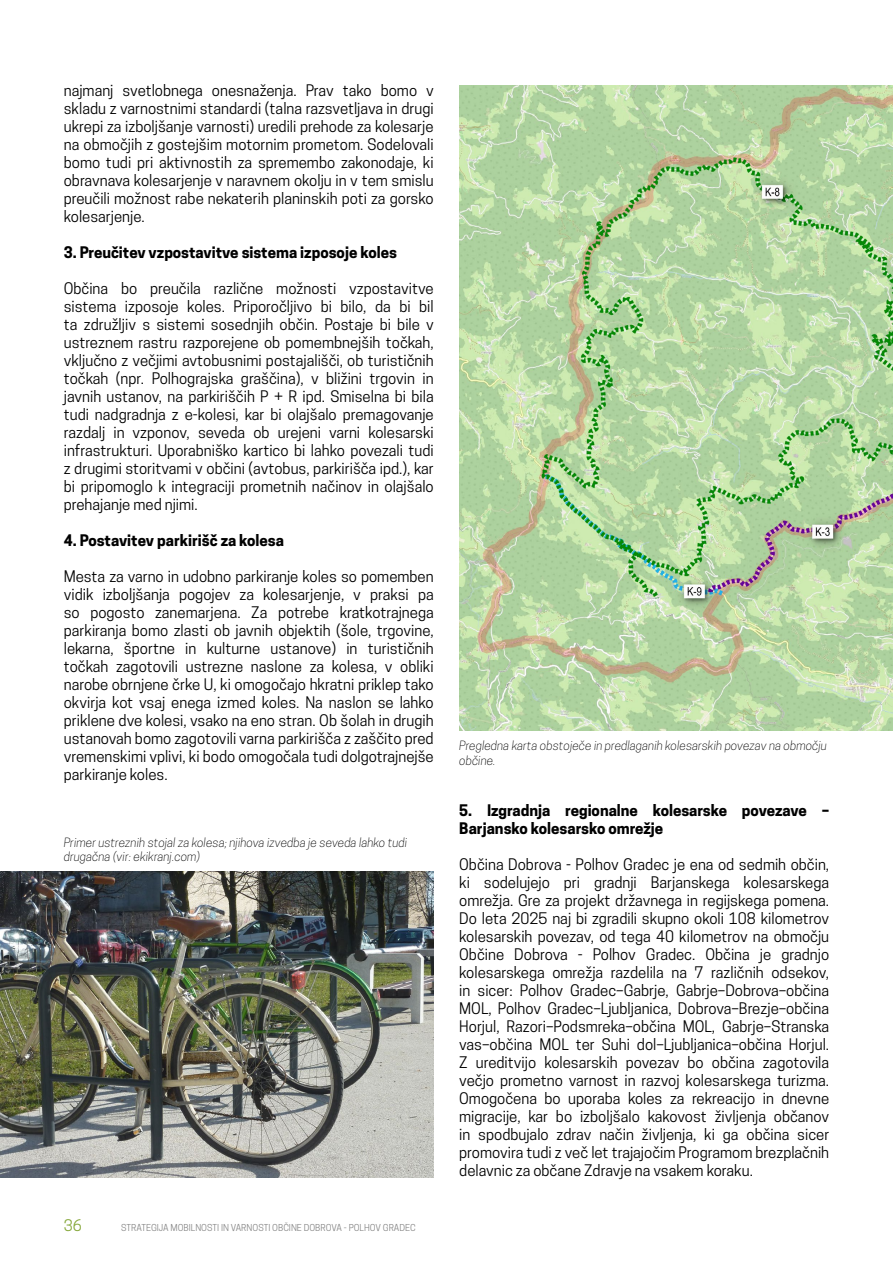
<style>
.page{position:relative;width:893px;height:1263px;background:#fff}
.page>*{position:absolute;margin:0;border:0;box-sizing:border-box;transform-origin:0 0}
.t1{font:15px/18px "Cooper Hewitt";color:#000;text-align:justify}
.t2{font:700 15px/18px "Cooper Hewitt";color:#000}
.t3{font:15px "Cooper Hewitt";color:#85a739}
.t4{font:italic 300 12px/14.4px "Cooper Hewitt";color:#000}
.t5{font:9px "Cooper Hewitt";color:#878787}
</style>
<div class="page">
<img style="left:0;top:872px;width:434px;height:306px">
<img style="left:459px;top:85px;width:434px;height:645px">
<p class="t1" style="left:64px;top:82px;width:371px">najmanj svetlobnega onesnaženja. Prav tako bomo v skladu z varnostnimi standardi (talna razsvetljava in drugi ukrepi za izboljšanje varnosti) uredili prehode za kolesarje na območjih z gostejšim motornim prometom. Sodelovali bomo tudi pri aktivnostih za spremembo zakonodaje, ki obravnava kolesarjenje v naravnem okolju in v tem smislu preučili možnost rabe nekaterih planinskih poti za gorsko kolesarjenje.</p>
<p class="t2" style="left:64px;top:244px;width:335px">3. Preučitev vzpostavitve sistema izposoje koles</p>
<p class="t1" style="left:64px;top:280px;width:372px">Občina bo preučila različne možnosti vzpostavitve sistema izposoje koles. Priporočljivo bi bilo, da bi bil ta združljiv s sistemi sosednjih občin. Postaje bi bile v ustreznem rastru razporejene ob pomembnejših točkah, vključno z večjimi avtobusnimi postajališči, ob turističnih točkah (npr. Polhograjska graščina), v bližini trgovin in javnih ustanov, na parkiriščih P + R ipd. Smiselna bi bila tudi nadgradnja z e-kolesi, kar bi olajšalo premagovanje razdalj in vzponov, seveda ob urejeni varni kolesarski infrastrukturi. Uporabniško kartico bi lahko povezali tudi z drugimi storitvami v občini (avtobus, parkirišča ipd.), kar bi pripomoglo k integraciji prometnih načinov in olajšalo prehajanje med njimi.</p>
<p class="t2" style="left:64px;top:532px;width:222px">4. Postavitev parkirišč za kolesa</p>
<p class="t1" style="left:64px;top:568px;width:371px">Mesta za varno in udobno parkiranje koles so pomemben vidik izboljšanja pogojev za kolesarjenje, v praksi pa so pogosto zanemarjena. Za potrebe kratkotrajnega parkiranja bomo zlasti ob javnih objektih (šole, trgovine, lekarna, športne in kulturne ustanove) in turističnih točkah zagotovili ustrezne naslone za kolesa, v obliki narobe obrnjene črke U, ki omogočajo hkratni priklep tako okvirja kot vsaj enega izmed koles. Na naslon se lahko priklene dve kolesi, vsako na eno stran. Ob šolah in drugih ustanovah bomo zagotovili varna parkirišča z zaščito pred vremenskimi vplivi, ki bodo omogočala tudi dolgotrajnejše parkiranje koles.</p>
<p class="t4" style="left:64px;top:835px;width:345px">Primer ustreznih stojal za kolesa; njihova izvedba je seveda lahko tudi drugačna (vir: ekikranj.com)</p>
<p class="t3" style="left:64px;top:1217px;width:19px">36</p>
<p class="t5" style="left:121px;top:1222px;width:296px">STRATEGIJA MOBILNOSTI IN VARNOSTI OBČINE DOBROVA - POLHOV GRADEC</p>
<p class="t4" style="left:459px;top:738px;width:369px">Pregledna karta obstoječe in predlaganih kolesarskih povezav na območju občine.</p>
<p class="t2" style="left:459px;top:801px;width:371px">5. Izgradnja regionalne kolesarske povezave –<br>Barjansko kolesarsko omrežje</p>
<p class="t1" style="left:459px;top:855px;width:372px">Občina Dobrova - Polhov Gradec je ena od sedmih občin, ki sodelujejo pri gradnji Barjanskega kolesarskega omrežja. Gre za projekt državnega in regijskega pomena.<br>Do leta 2025 naj bi zgradili skupno okoli 108 kilometrov kolesarskih povezav, od tega 40 kilometrov na območju Občine Dobrova - Polhov Gradec. Občina je gradnjo kolesarskega omrežja razdelila na 7 različnih odsekov, in sicer: Polhov Gradec–Gabrje, Gabrje–Dobrova–občina MOL, Polhov Gradec–Ljubljanica, Dobrova–Brezje–občina Horjul, Razori–Podsmreka–občina MOL, Gabrje–Stranska vas–občina MOL ter Suhi dol–Ljubljanica–občina Horjul.<br>Z ureditvijo kolesarskih povezav bo občina zagotovila večjo prometno varnost in razvoj kolesarskega turizma.<br>Omogočena bo uporaba koles za rekreacijo in dnevne migracije, kar bo izboljšalo kakovost življenja občanov in spodbujalo zdrav način življenja, ki ga občina sicer promovira tudi z več let trajajočim Programom brezplačnih delavnic za občane Zdravje na vsakem koraku.</p>
</div>
